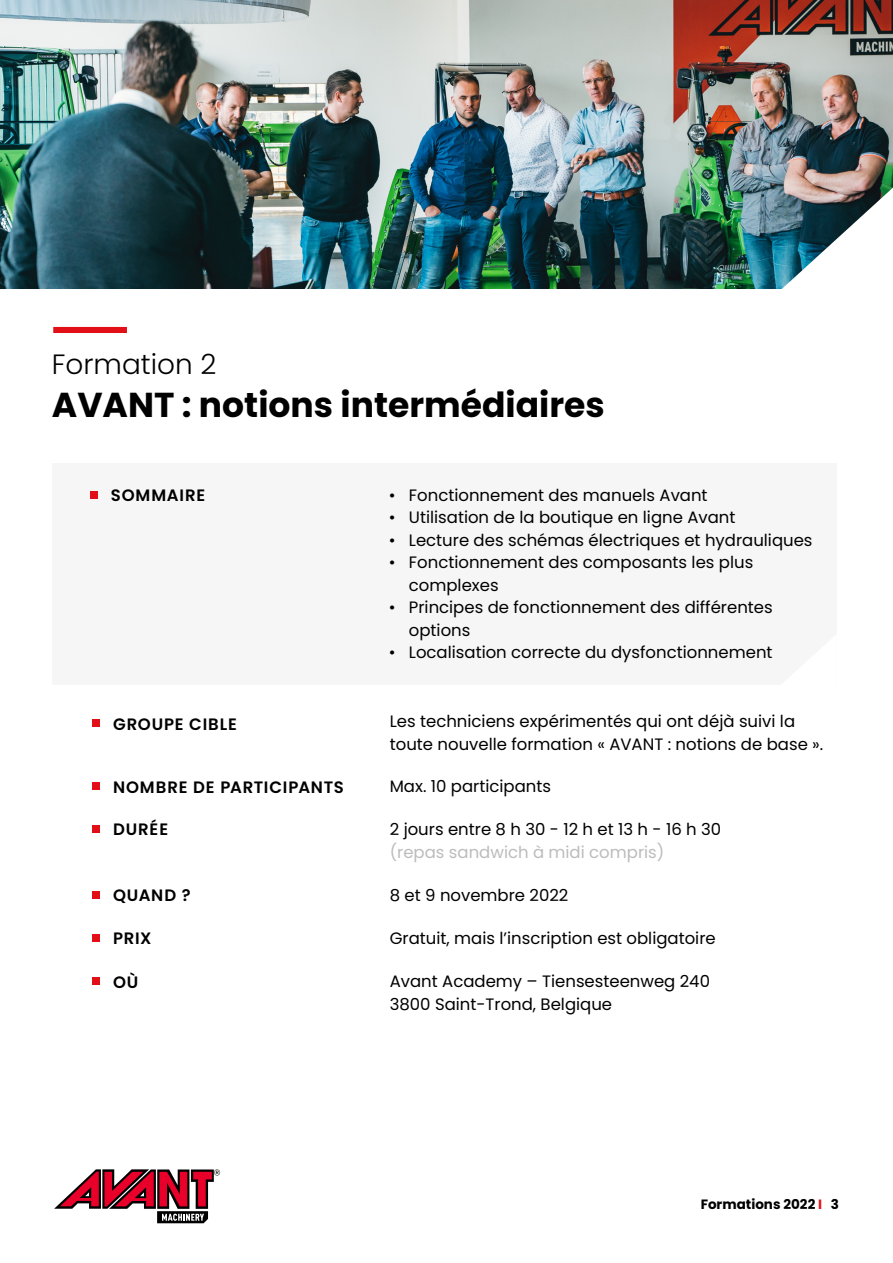
<style>
.page{position:relative;width:893px;height:1263px;background:#fff}
.page>*{position:absolute;margin:0;border:0;box-sizing:border-box;transform-origin:0 0}
.t1{font:700 34.5px "Poppins";color:#000}
.t2{font:300 27.9px "Poppins";color:#000}
.t3{font:16.5px/22.5px "Poppins";color:#000}
.t4{font:600 16.5px "Poppins";letter-spacing:.05em;color:#000}
.t5{font:16.5px "Poppins";color:#bcbcbc}
.t6{font:700 13.5px "Poppins";color:#000}
.s1{color:#e30f17}
</style>
<div class="page">
<svg style="left:54px;top:1169px;width:166px;height:54px"></svg>
<img style="left:0;top:0;width:893px;height:288px">
<img style="left:781px;top:188px;width:112px;height:101px">
<div style="left:53px;top:327px;width:74px;height:6px;background:#e30f17"></div>
<div style="left:52px;top:464px;width:785px;height:221px;background:#f6f6f6"></div>
<div style="left:90px;top:491px;width:8px;height:7px;background:#e30f17"></div>
<div style="left:92px;top:719px;width:8px;height:8px;background:#e30f17"></div>
<div style="left:92px;top:782px;width:8px;height:8px;background:#e30f17"></div>
<div style="left:92px;top:934px;width:8px;height:8px;background:#e30f17"></div>
<div style="left:92px;top:977px;width:8px;height:8px;background:#e30f17"></div>
<div style="left:92px;top:891px;width:8px;height:7px;background:#e30f17"></div>
<div style="left:92px;top:825px;width:8px;height:8px;background:#e30f17"></div>
<h2 class="t2" style="left:52px;top:348px;width:166px">Formation 2</h2>
<h1 class="t1" style="left:52px;top:385px;width:554px">AVANT : notions intermédiaires</h1>
<p class="t4" style="left:111px;top:485px;width:96px">SOMMAIRE</p>
<p class="t3" style="left:389px;top:484px;width:320px">• Fonctionnement des manuels Avant</p>
<p class="t3" style="left:389px;top:506px;width:348px">• Utilisation de la boutique en ligne Avant</p>
<p class="t3" style="left:389px;top:529px;width:425px">• Lecture des schémas électriques et hydrauliques</p>
<p class="t3" style="left:409px;top:551px;width:346px;text-indent:-20px">• Fonctionnement des composants les plus complexes</p>
<p class="t3" style="left:409px;top:596px;width:365px;text-indent:-20px">• Principes de fonctionnement des différentes options</p>
<p class="t3" style="left:389px;top:641px;width:385px">• Localisation correcte du dysfonctionnement</p>
<p class="t4" style="left:113px;top:714px;width:125px">GROUPE CIBLE</p>
<p class="t4" style="left:113px;top:777px;width:232px">NOMBRE DE PARTICIPANTS</p>
<p class="t3" style="left:390px;top:710px;width:435px">Les techniciens expérimentés qui ont déjà suivi la toute nouvelle formation « AVANT : notions de base ».</p>
<p class="t3" style="left:390px;top:775px;width:163px">Max. 10 participants</p>
<p class="t4" style="left:113px;top:820px;width:57px">DURÉE</p>
<p class="t3" style="left:390px;top:818px;width:333px">2 jours entre 8 h 30 - 12 h et 13 h - 16 h 30</p>
<p class="t5" style="left:390px;top:842px;width:276px">(repas sandwich à midi compris)</p>
<p class="t4" style="left:113px;top:885px;width:79px">QUAND ?</p>
<p class="t3" style="left:390px;top:884px;width:180px">8 et 9 novembre 2022</p>
<p class="t4" style="left:113px;top:929px;width:40px">PRIX</p>
<p class="t4" style="left:113px;top:972px;width:27px">OÙ</p>
<p class="t3" style="left:390px;top:927px;width:327px">Gratuit, mais l’inscription est obligatoire</p>
<p class="t3" style="left:390px;top:970px;width:322px">Avant Academy – Tiensesteenweg 240<br>3800 Saint-Trond, Belgique</p>
<p class="t6" style="left:701px;top:1196px;width:140px">Formations 2022 <span class="s1">I</span> 3</p>
</div>
